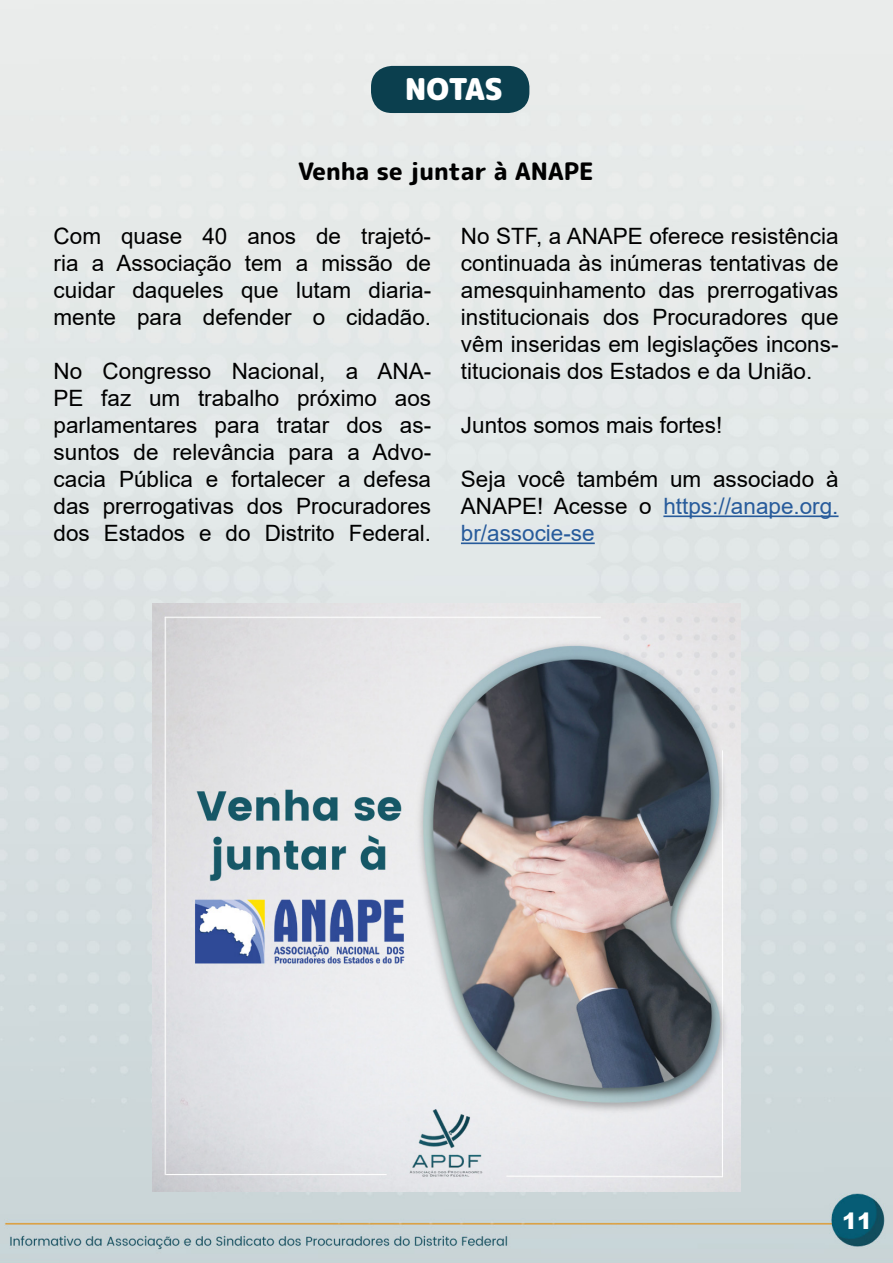
<style>
.page{position:relative;width:893px;height:1263px;background:#fff}
.page>*{position:absolute;margin:0;border:0;box-sizing:border-box;transform-origin:0 0}
.t1{font:900 30px "Rounded Mplus 1 c";letter-spacing:-.03em;color:#fff}
.t2{font:800 24px "Rounded Mplus 1 c";color:#000}
.t3{font:22.5px/27px "Arial";color:#000;text-align:justify}
.t4{font:900 22.5px "Arial";color:#fff}
.s1{color:#275b9b}
</style>
<div class="page">
<img style="left:0;top:0;width:893px;height:1263px">
<div style="left:371px;top:66px;width:158px;height:47px;background:#0b3f4e;border-radius:21px"></div>
<img style="left:152px;top:604px;width:588px;height:588px">
<hr style="left:663px;top:515px;width:175px;height:2px;background:#275b9b">
<hr style="left:461px;top:542px;width:134px;height:2px;background:#275b9b">
<h1 class="t1" style="left:405px;top:68px;width:100px">NOTAS</h1>
<p class="t2" style="left:298px;top:154px;width:294px">Venha se juntar à ANAPE</p>
<p class="t3" style="left:54px;top:222px;width:379px">Com quase 40 anos de trajetó&shy;ria a Associação tem a missão de cuidar daqueles que lutam diaria&shy;mente para defender o cidadão.</p>
<p class="t3" style="left:54px;top:357px;width:379px">No Congresso Nacional, a ANA-PE faz um trabalho próximo aos parlamentares para tratar dos as&shy;suntos de relevância para a Advo&shy;cacia Pública e fortalecer a defesa das prerrogativas dos Procuradores dos Estados e do Distrito Federal.</p>
<p class="t3" style="left:461px;top:222px;width:379px">No STF, a ANAPE oferece resistência continuada às inúmeras tentativas de amesquinhamento das prerrogativas institucionais dos Procuradores que vêm inseridas em legislações incons&shy;titucionais dos Estados e da União.</p>
<p class="t3" style="left:461px;top:411px;width:263px">Juntos somos mais fortes!</p>
<p class="t3" style="left:461px;top:465px;width:379px">Seja você também um associado à ANAPE! Acesse o <span class="s1">https://anape.org. br/associe-se</span></p>
<p class="t4" style="left:842px;top:1204px;width:32px">11</p>
</div>
